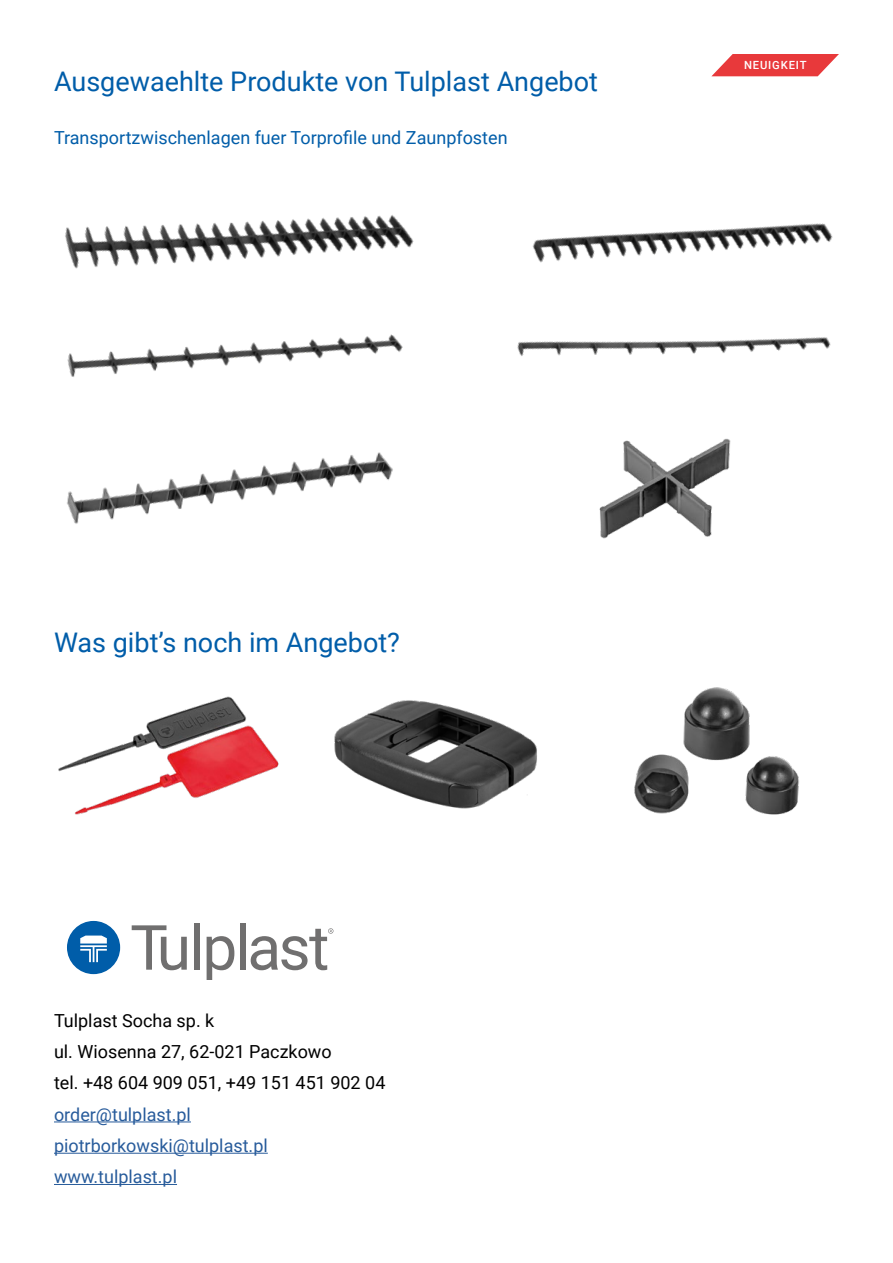
<style>
.page{position:relative;width:893px;height:1263px;background:#fff}
.page>*{position:absolute;margin:0;border:0;box-sizing:border-box;transform-origin:0 0}
.t1{font:27px "Roboto";color:#005da9}
.t2{font:18px "Roboto";color:#000}
.t3{font:18px "Roboto";color:#275b9b}
.t4{font:18px "Roboto";color:#005da9}
.Naglowek_dzialu{font:500 11.25px "Roboto";letter-spacing:.075em;color:#fff}
</style>
<div class="page">
<img style="left:599px;top:438px;width:132px;height:101px">
<img style="left:334px;top:700px;width:203px;height:109px">
<img style="left:634px;top:687px;width:165px;height:128px">
<img style="left:58px;top:696px;width:221px;height:119px">
<img style="left:65px;top:215px;width:349px;height:54px">
<img style="left:67px;top:334px;width:336px;height:43px">
<img style="left:67px;top:452px;width:326px;height:72px">
<img style="left:532px;top:223px;width:301px;height:40px">
<img style="left:517px;top:337px;width:314px;height:19px">
<svg style="left:712px;top:54px;width:127px;height:22px"></svg>
<svg style="left:67px;top:921px;width:53px;height:53px"></svg>
<div style="left:194px;top:923px;width:5px;height:47px;background:#706f6f"></div>
<svg style="left:207px;top:936px;width:27px;height:43px"></svg>
<div style="left:240px;top:923px;width:5px;height:47px;background:#706f6f"></div>
<svg style="left:251px;top:928px;width:82px;height:42px"></svg>
<svg style="left:132px;top:925px;width:55px;height:45px"></svg>
<hr style="left:54px;top:1121px;width:137px;height:1px;background:#275b9b">
<hr style="left:54px;top:1153px;width:214px;height:1px;background:#275b9b">
<hr style="left:54px;top:1184px;width:123px;height:1px;background:#275b9b">
<p class="t1" style="left:54px;top:63px;width:545px">Ausgewaehlte Produkte von Tulplast Angebot</p>
<p class="t4" style="left:54px;top:125px;width:455px">Transportzwischenlagen fuer Torprofile und Zaunpfosten</p>
<p class="Naglowek_dzialu" style="left:744px;top:58px;width:64px">NEUIGKEIT</p>
<p class="t1" style="left:54px;top:624px;width:347px">Was gibt’s noch im Angebot?</p>
<p class="t2" style="left:54px;top:1008px;width:162px">Tulplast Socha sp. k</p>
<p class="t2" style="left:54px;top:1039px;width:279px">ul. Wiosenna 27, 62-021 Paczkowo</p>
<p class="t2" style="left:54px;top:1070px;width:333px">tel. +48 604 909 051, +49 151 451 902 04</p>
<p class="t3" style="left:54px;top:1101px;width:138px">order@tulplast.pl</p>
<p class="t3" style="left:54px;top:1133px;width:215px">piotrborkowski@tulplast.pl</p>
<p class="t3" style="left:54px;top:1164px;width:125px">www.tulplast.pl</p>
</div>
